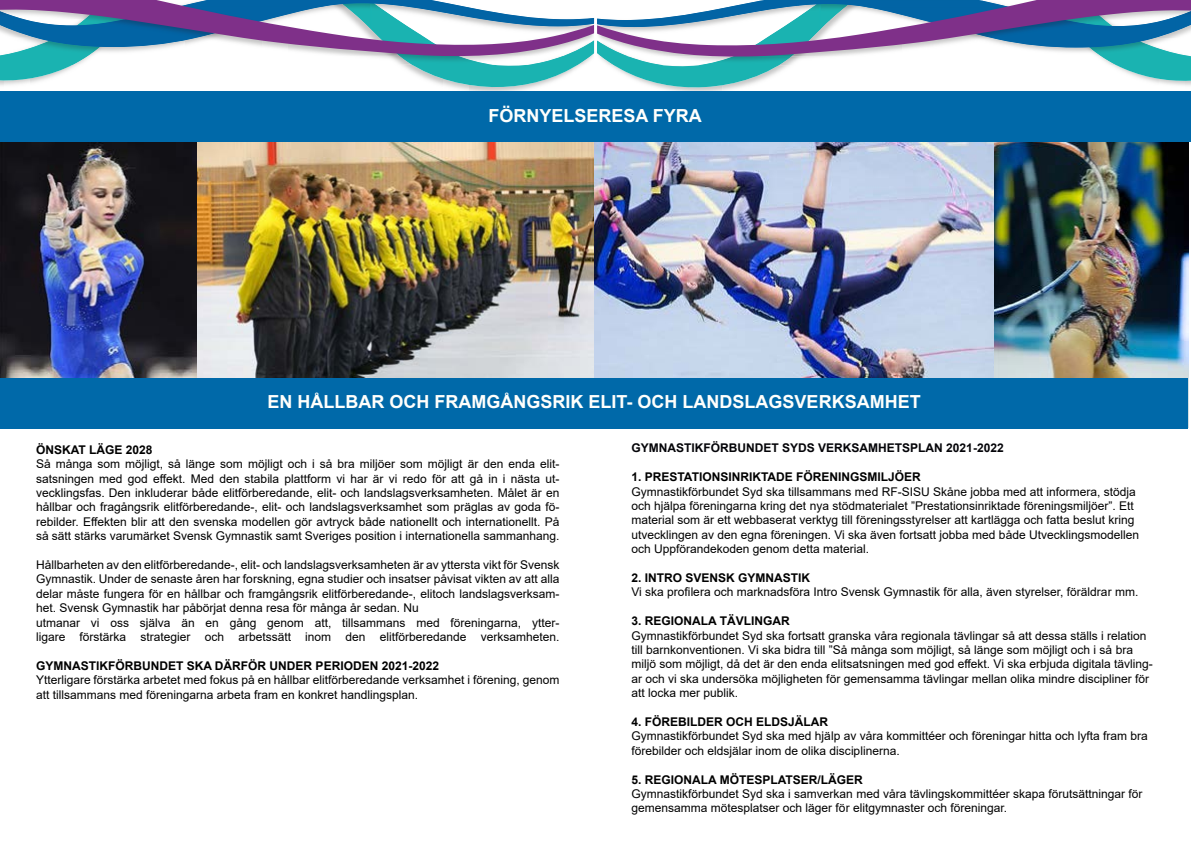
<style>
.page{position:relative;width:1191px;height:842px;background:#fff}
.page>*{position:absolute;margin:0;border:0;box-sizing:border-box;transform-origin:0 0}
.t1{font:700 18px "Arial";color:#fffffc}
.t2{font:12px/14.4px "Arial";color:#000}
.t3{font:700 12px "Arial";color:#000}
.t4{font:700 12px "Arial";color:#040408}
</style>
<div class="page">
<img style="left:458px;top:88px;width:11px;height:3px">
<svg style="left:0;top:65px;width:582px;height:23px"></svg>
<img style="left:399px;top:57px;width:191px;height:8px">
<img style="left:0;top:57px;width:88px;height:8px">
<img style="left:594px;top:91px;width:25px;height:1px">
<img style="left:619px;top:89px;width:103px;height:3px">
<img style="left:748px;top:91px;width:411px;height:1px">
<img style="left:722px;top:89px;width:26px;height:3px">
<img style="left:1159px;top:91px;width:26px;height:1px">
<svg style="left:610px;top:65px;width:581px;height:24px"></svg>
<img style="left:601px;top:57px;width:190px;height:8px">
<img style="left:1101px;top:57px;width:90px;height:8px">
<svg style="left:0;top:0;width:1191px;height:57px"></svg>
<img style="left:994px;top:142px;width:194px;height:236px">
<img style="left:0;top:142px;width:197px;height:236px">
<img style="left:197px;top:142px;width:397px;height:236px">
<img style="left:595px;top:142px;width:399px;height:236px">
<div style="left:0;top:92px;width:1190px;height:50px;background:#0069a9"></div>
<div style="left:0;top:378px;width:1188px;height:50px;background:#0069a9"></div>
<h1 class="t1" style="left:488px;top:103px;width:215px">FÖRNYELSERESA FYRA</h1>
<h1 class="t1" style="left:267px;top:389px;width:654px">EN HÅLLBAR OCH FRAMGÅNGSRIK ELIT- OCH LANDSLAGSVERKSAMHET</h1>
<p class="t3" style="left:36px;top:441px;width:118px">ÖNSKAT LÄGE 2028</p>
<p class="t2" style="left:36px;top:457px;width:525px;text-align:justify">Så många som möjligt, så länge som möjligt och i så bra miljöer som möjligt är den enda elit&shy;satsningen med god effekt. Med den stabila plattform vi har är vi redo för att gå in i nästa ut&shy;vecklingsfas. Den inkluderar både elitförberedande, elit- och landslagsverksamheten. Målet är en hållbar och fragångsrik elitförberedande-, elit- och landslagsverksamhet som präglas av goda fö&shy;rebilder. Effekten blir att den svenska modellen gör avtryck både nationellt och internationellt. På så sätt stärks varumärket Svensk Gymnastik samt Sveriges position i internationella sammanhang.</p>
<p class="t2" style="left:36px;top:557px;width:525px">Hållbarheten av den elitförberedande-, elit- och landslagsverksamheten är av yttersta vikt för Svensk Gymnastik. Under de senaste åren har forskning, egna studier och insatser påvisat vikten av att alla delar måste fungera för en hållbar och framgångsrik elitförberedande-, elitoch landslagsverksam&shy;het. Svensk Gymnastik har påbörjat denna resa för många år sedan. Nu<br>utmanar vi oss själva än en gång genom att, tillsammans med föreningarna, ytter&shy;ligare förstärka strategier och arbetssätt inom den elitförberedande verksamheten.</p>
<p class="t3" style="left:36px;top:657px;width:404px">GYMNASTIKFÖRBUNDET SKA DÄRFÖR UNDER PERIODEN 2021-2022</p>
<p class="t2" style="left:36px;top:673px;width:525px">Ytterligare förstärka arbetet med fokus på en hållbar elitförberedande verksamhet i förening, genom att tillsammans med föreningarna arbeta fram en konkret handlingsplan.</p>
<p class="t4" style="left:631px;top:440px;width:374px">GYMNASTIKFÖRBUNDET SYDS VERKSAMHETSPLAN 2021-2022</p>
<p class="t3" style="left:631px;top:468px;width:291px">1. PRESTATIONSINRIKTADE FÖRENINGSMILJÖER</p>
<p class="t2" style="left:631px;top:484px;width:509px">Gymnastikförbundet Syd ska tillsammans med RF-SISU Skåne jobba med att informera, stödja och hjälpa föreningarna kring det nya stödmaterialet ”Prestationsinriktade föreningsmiljöer”. Ett material som är ett webbaserat verktyg till föreningsstyrelser att kartlägga och fatta beslut kring utvecklingen av den egna föreningen. Vi ska även fortsatt jobba med både Utvecklingsmodellen och Uppförandekoden genom detta material.</p>
<p class="t3" style="left:631px;top:569px;width:180px">2. INTRO SVENSK GYMNASTIK</p>
<p class="t2" style="left:631px;top:585px;width:508px">Vi ska profilera och marknadsföra Intro Svensk Gymnastik för alla, även styrelser, föräldrar mm.</p>
<p class="t3" style="left:631px;top:612px;width:160px">3. REGIONALA TÄVLINGAR</p>
<p class="t2" style="left:631px;top:628px;width:523px">Gymnastikförbundet Syd ska fortsatt granska våra regionala tävlingar så att dessa ställs i relation till barnkonventionen. Vi ska bidra till ”Så många som möjligt, så länge som möjligt och i så bra miljö som möjligt, då det är den enda elitsatsningen med god effekt. Vi ska erbjuda digitala tävling&shy;ar och vi ska undersöka möjligheten för gemensamma tävlingar mellan olika mindre discipliner för att locka mer publik.</p>
<p class="t3" style="left:631px;top:713px;width:198px">4. FÖREBILDER OCH ELDSJÄLAR</p>
<p class="t2" style="left:631px;top:729px;width:518px">Gymnastikförbundet Syd ska med hjälp av våra kommittéer och föreningar hitta och lyfta fram bra förebilder och eldsjälar inom de olika disciplinerna.</p>
<p class="t3" style="left:631px;top:771px;width:233px">5. REGIONALA MÖTESPLATSER/LÄGER</p>
<p class="t2" style="left:631px;top:786px;width:512px">Gymnastikförbundet Syd ska i samverkan med våra tävlingskommittéer skapa förutsättningar för gemensamma mötesplatser och läger för elitgymnaster och föreningar.</p>
</div>
